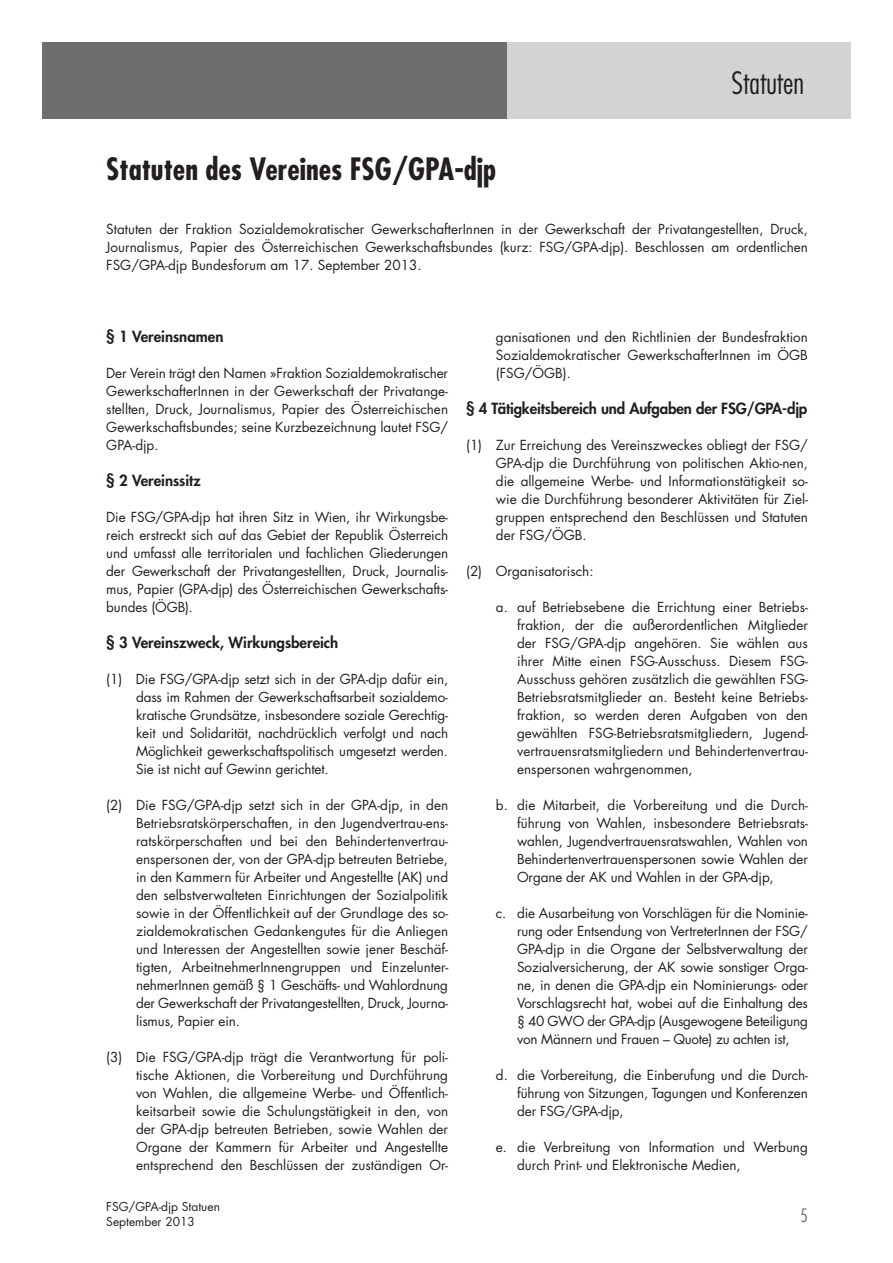
<style>
.page{position:relative;width:893px;height:1263px;background:#fff}
.page>*{position:absolute;margin:0;border:0;box-sizing:border-box;transform-origin:0 0}
.t1{font:700 condensed 30px "Futura Std";color:#231f20}
.t2{font:300 condensed 30px "Futura Std";color:#231f20}
.t3{font:300 condensed 18px "Futura Std";color:#6d6e70}
.t4{font:800 15px "Futura Std";color:#231f20}
.t5{font:13.5px/18px "Futura Std";color:#231f20;text-align:justify}
.t6{font:12px/15px "Futura Std";color:#231f20}
</style>
<div class="page">
<div style="left:476px;top:43px;width:374px;height:76px;background:#d1d3d4"></div>
<div style="left:43px;top:43px;width:464px;height:76px;background:#6d6e70"></div>
<h1 class="t2" style="left:732px;top:69px;width:74px">Statuten</h1>
<h1 class="t1" style="left:106px;top:155px;width:391px">Statuten des Vereines FSG/GPA-djp</h1>
<p class="t5" style="left:106px;top:221px;width:703px">Statuten der Fraktion Sozialdemokratischer GewerkschafterInnen in der Gewerkschaft der Privatangestellten, Druck, Journalismus, Papier des Österreichischen Gewerkschaftsbundes (kurz: FSG/GPA-djp). Beschlossen am ordentlichen FSG/GPA-djp Bundesforum am 17. September 2013.</p>
<p class="t4" style="left:106px;top:330px;width:119px">§ 1 Vereinsnamen</p>
<p class="t5" style="left:106px;top:365px;width:343px">Der Verein trägt den Namen »Fraktion Sozialdemokratischer GewerkschafterInnen in der Gewerkschaft der Privatange&shy;stellten, Druck, Journalismus, Papier des Österreichischen Gewerkschaftsbundes; seine Kurzbezeichnung lautet FSG/ GPA-djp.</p>
<p class="t4" style="left:106px;top:474px;width:96px">§ 2 Vereinssitz</p>
<p class="t5" style="left:106px;top:509px;width:343px">Die FSG/GPA-djp hat ihren Sitz in Wien, ihr Wirkungsbe&shy;reich erstreckt sich auf das Gebiet der Republik Österreich und umfasst alle territorialen und fachlichen Gliederungen der Gewerkschaft der Privatangestellten, Druck, Journalis&shy;mus, Papier (GPA-djp) des Österreichischen Gewerkschafts&shy;bundes (ÖGB).</p>
<p class="t4" style="left:106px;top:636px;width:234px">§ 3 Vereinszweck, Wirkungsbereich</p>
<p class="t5" style="left:136px;top:671px;width:314px;text-indent:-30px">(1) Die FSG/GPA-djp setzt sich in der GPA-djp dafür ein, dass im Rahmen der Gewerkschaftsarbeit sozialdemo&shy;kratische Grundsätze, insbesondere soziale Gerechtig&shy;keit und Solidarität, nachdrücklich verfolgt und nach Möglichkeit gewerkschaftspolitisch umgesetzt werden.<br>Sie ist nicht auf Gewinn gerichtet.</p>
<p class="t5" style="left:136px;top:797px;width:314px;text-indent:-30px">(2) Die FSG/GPA-djp setzt sich in der GPA-djp, in den Betriebsratskörperschaften, in den Jugendvertrau-ens&shy;ratskörperschaften und bei den Behindertenvertrau&shy;enspersonen der, von der GPA-djp betreuten Betriebe, in den Kammern für Arbeiter und Angestellte (AK) und den selbstverwalteten Einrichtungen der Sozialpolitik sowie in der Öffentlichkeit auf der Grundlage des so&shy;zialdemokratischen Gedankengutes für die Anliegen und Interessen der Angestellten sowie jener Beschäf&shy;tigten, ArbeitnehmerInnengruppen und Einzelunter&shy;nehmerInnen gemäß § 1 Geschäfts- und Wahlordnung der Gewerkschaft der Privatangestellten, Druck, Journa&shy;lismus, Papier ein.</p>
<p class="t5" style="left:136px;top:1049px;width:314px;text-indent:-30px">(3) Die FSG/GPA-djp trägt die Verantwortung für poli&shy;tische Aktionen, die Vorbereitung und Durchführung von Wahlen, die allgemeine Werbe- und Öffentlich&shy;keitsarbeit sowie die Schulungstätigkeit in den, von der GPA-djp betreuten Betrieben, sowie Wahlen der Organe der Kammern für Arbeiter und Angestellte entsprechend den Beschlüssen der zuständigen Or-</p>
<p class="t6" style="left:106px;top:1200px;width:115px">FSG/GPA-djp Statuen<br>September 2013</p>
<p class="t5" style="left:496px;top:329px;width:314px">ganisationen und den Richtlinien der Bundesfraktion Sozialdemokratischer GewerkschafterInnen im ÖGB (FSG/ÖGB).</p>
<p class="t4" style="left:466px;top:402px;width:343px">§ 4 Tätigkeitsbereich und Aufgaben der FSG/GPA-djp</p>
<p class="t5" style="left:496px;top:437px;width:314px;text-indent:-30px">(1) Zur Erreichung des Vereinszweckes obliegt der FSG/ GPA-djp die Durchführung von politischen Aktio-nen, die allgemeine Werbe- und Informationstätigkeit so&shy;wie die Durchführung besonderer Aktivitäten für Ziel&shy;gruppen entsprechend den Beschlüssen und Statuten der FSG/ÖGB.</p>
<p class="t5" style="left:466px;top:563px;width:129px">(2) Organisatorisch:</p>
<p class="t5" style="left:517px;top:599px;width:292px;text-indent:-21px">a. auf Betriebsebene die Errichtung einer Betriebs&shy;fraktion, der die außerordentlichen Mitglieder der FSG/GPA-djp angehören. Sie wählen aus ihrer Mitte einen FSG-Ausschuss. Diesem FSG-Ausschuss gehören zusätzlich die gewählten FSG-Betriebsratsmitglieder an. Besteht keine Betriebs&shy;fraktion, so werden deren Aufgaben von den gewählten FSG-Betriebsratsmitgliedern, Jugend&shy;vertrauensratsmitgliedern und Behindertenvertrau&shy;enspersonen wahrgenommen,</p>
<p class="t5" style="left:517px;top:797px;width:292px;text-indent:-21px">b. die Mitarbeit, die Vorbereitung und die Durch&shy;führung von Wahlen, insbesondere Betriebsrats&shy;wahlen, Jugendvertrauensratswahlen, Wahlen von Behindertenvertrauenspersonen sowie Wahlen der Organe der AK und Wahlen in der GPA-djp,</p>
<p class="t5" style="left:517px;top:905px;width:292px;text-indent:-21px">c. die Ausarbeitung von Vorschlägen für die Nominie&shy;rung oder Entsendung von VertreterInnen der FSG/ GPA-djp in die Organe der Selbstverwaltung der Sozialversicherung, der AK sowie sonstiger Orga&shy;ne, in denen die GPA-djp ein Nominierungs- oder Vorschlagsrecht hat, wobei auf die Einhaltung des § 40 GWO der GPA-djp (Ausgewogene Beteiligung von Männern und Frauen – Quote) zu achten ist,</p>
<p class="t5" style="left:517px;top:1067px;width:292px;text-indent:-21px">d. die Vorbereitung, die Einberufung und die Durch&shy;führung von Sitzungen, Tagungen und Konferenzen der FSG/GPA-djp,</p>
<p class="t5" style="left:517px;top:1139px;width:292px;text-indent:-21px">e. die Verbreitung von Information und Werbung durch Print- und Elektronische Medien,</p>
<h2 class="t3" style="left:800px;top:1206px;width:9px">5</h2>
</div>
